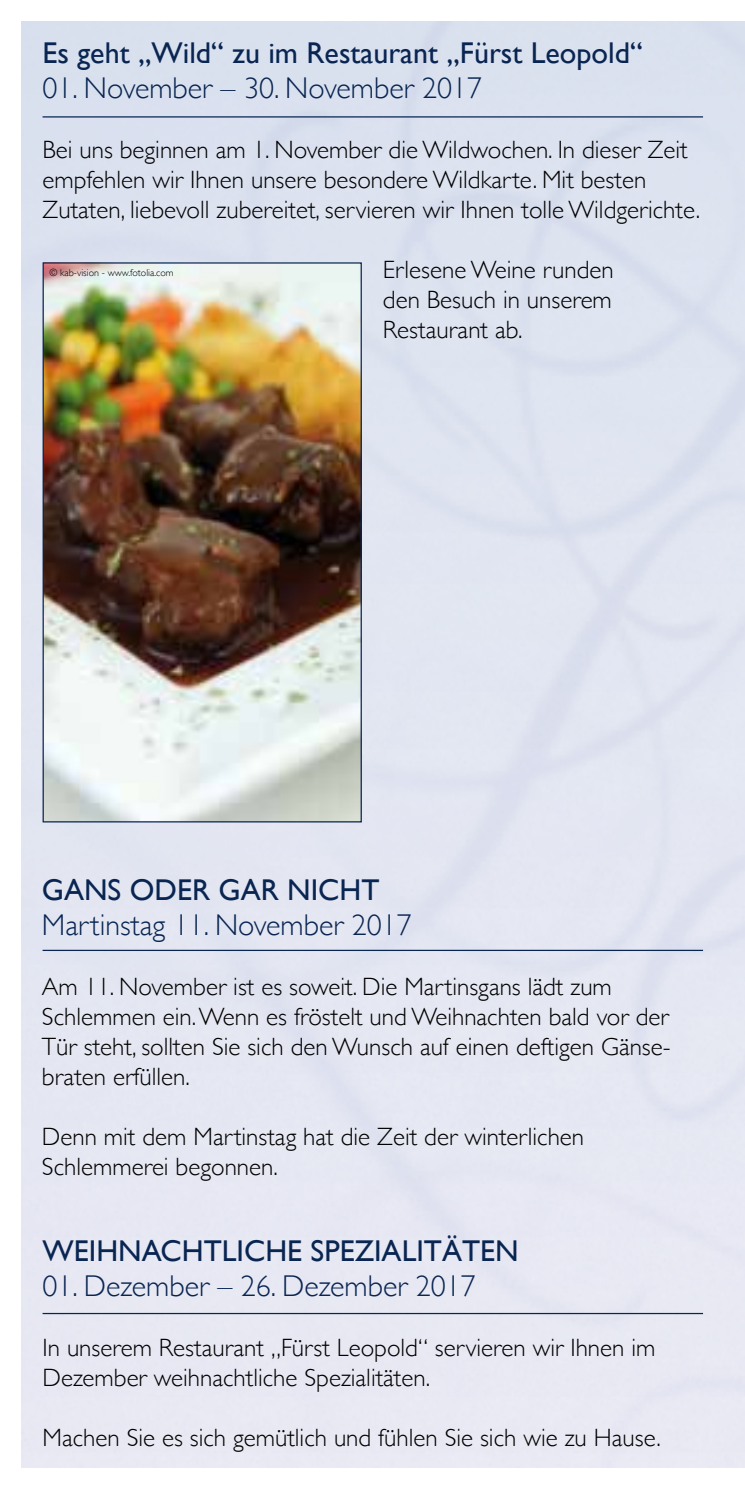
<style>
.page{position:relative;width:745px;height:1489px;background:#fff}
.page>*{position:absolute;margin:0;border:0;box-sizing:border-box;transform-origin:0 0}
.t1{font:30px "Gill Sans";color:#092552}
.t2{font:300 30px "Gill Sans";color:#092552}
.t3{font:300 25px/30px "Gill Sans";color:#000}
.t4{font:300 10px "Gill Sans";color:#000}
</style>
<div class="page">
<div style="left:21px;top:21px;width:723px;height:1446px;background:#e2e6f1"></div>
<img style="left:45px;top:264px;width:314px;height:556px">
<hr style="left:43px;top:1312px;width:659px;height:1px;background:#092552">
<hr style="left:43px;top:949px;width:659px;height:2px;background:#092552">
<hr style="left:43px;top:116px;width:659px;height:1px;background:#092552">
<p class="t1" style="left:43px;top:35px;width:601px">Es geht „Wild“ zu im Restaurant „Fürst Leopold“</p>
<p class="t2" style="left:43px;top:65px;width:441px">01. November – 30. November 2017</p>
<p class="t3" style="left:43px;top:134px;width:658px">Bei uns beginnen am 1. November die Wildwochen. In dieser Zeit empfehlen wir Ihnen unsere besondere Wildkarte. Mit besten<br>Zutaten, liebevoll zubereitet, servieren wir Ihnen tolle Wildgerichte.</p>
<p class="t3" style="left:383px;top:254px;width:232px;text-align:justify">Erlesene Weine runden den Besuch in unserem Restaurant ab.</p>
<p class="t4" style="left:49px;top:265px;width:125px">© kab-vision - www.fotolia.com</p>
<p class="t1" style="left:42px;top:871px;width:339px">GANS ODER GAR NICHT</p>
<p class="t2" style="left:42px;top:901px;width:371px">Martinstag 11. November 2017</p>
<p class="t3" style="left:42px;top:970px;width:629px">Am 11. November ist es soweit. Die Martinsgans lädt zum Schlemmen ein. Wenn es fröstelt und Weihnachten bald vor der Tür steht, sollten Sie sich den Wunsch auf einen deftigen Gänse&shy;braten erfüllen.</p>
<p class="t3" style="left:42px;top:1120px;width:543px">Denn mit dem Martinstag hat die Zeit der winterlichen<br>Schlemmerei begonnen.</p>
<p class="t1" style="left:43px;top:1233px;width:477px">WEIHNACHTLICHE SPEZIALITÄTEN</p>
<p class="t2" style="left:43px;top:1262px;width:434px">01. Dezember – 26. Dezember 2017</p>
<p class="t3" style="left:43px;top:1331px;width:614px">In unserem Restaurant „Fürst Leopold“ servieren wir Ihnen im<br>Dezember weihnachtliche Spezialitäten.</p>
<p class="t3" style="left:43px;top:1421px;width:619px">Machen Sie es sich gemütlich und fühlen Sie sich wie zu Hause.</p>
</div>
